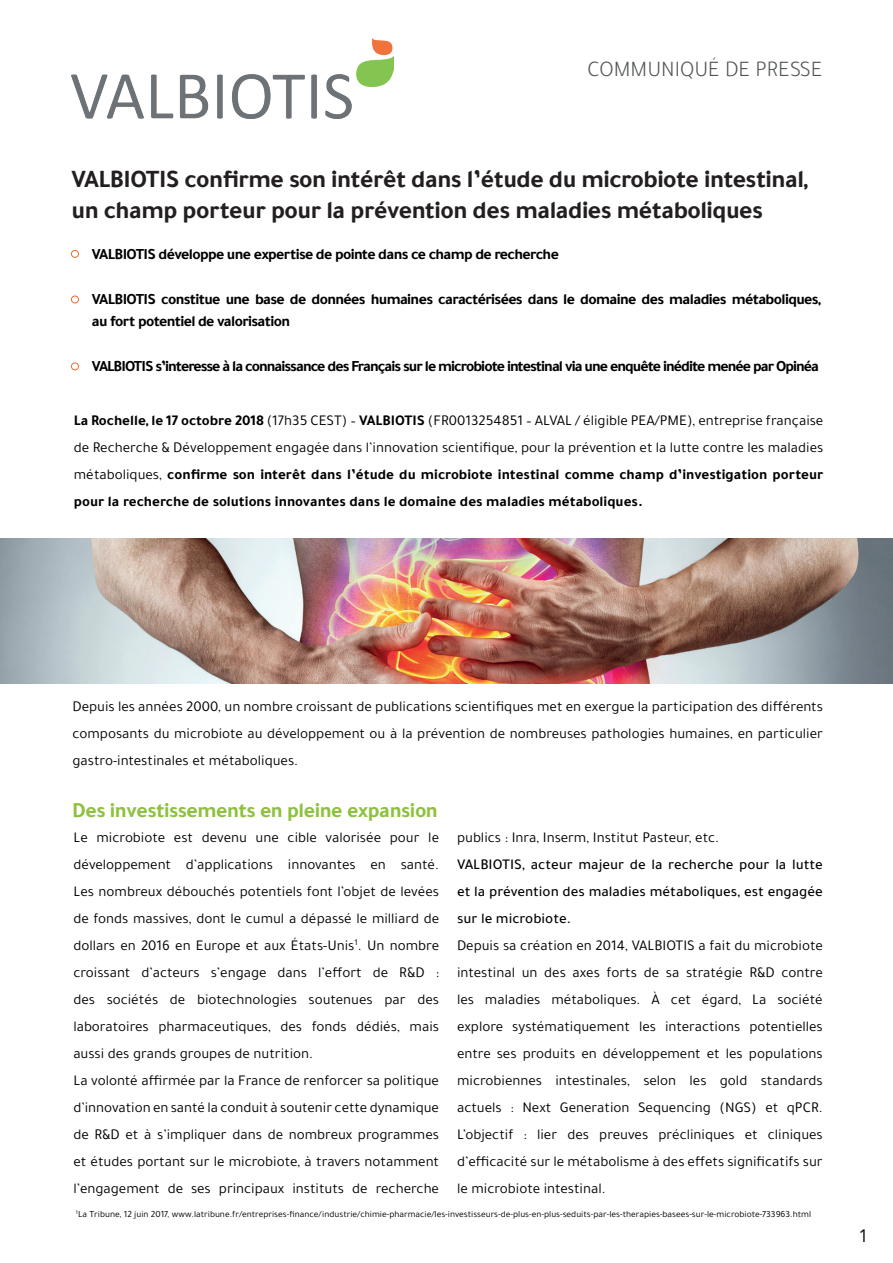
<style>
.page{position:relative;width:893px;height:1263px;background:#fff}
.page>*{position:absolute;margin:0;border:0;box-sizing:border-box;transform-origin:0 0}
.t1{font:700 25.5px/30.6px "Tajawal";letter-spacing:-.02em;color:#231f20}
.t2{font:300 22.5px "Tajawal";color:#515455}
.t3{font:700 21.6px "Tajawal";letter-spacing:-.02em;color:#8ec13e}
.t4{font:18px "Avenir";color:#000001}
.t5{font:700 15.75px/22.5px "Tajawal";letter-spacing:-.04em;color:#000001}
.t6{font:700 15.75px "Tajawal";letter-spacing:-.06em;color:#000001}
.t7{font:15px/27px "Tajawal";color:#000001;text-align:justify}
.t8{font:700 15px/27px "Tajawal";color:#000001;text-align:justify}
.t9{font:500 15px/27px "Tajawal";color:#000001;text-align:justify}
.t10{font:9.45px "Tajawal";color:#000001}
.s1{font-weight:400}
</style>
<div class="page">
<img style="left:72px;top:38px;width:321px;height:80px">
<div style="left:71px;top:250px;width:8px;height:8px;border:1px solid #eb6c2f;border-radius:50%"></div>
<div style="left:71px;top:296px;width:8px;height:7px;border:1px solid #eb6c2f;border-radius:50%"></div>
<div style="left:71px;top:362px;width:8px;height:8px;border:1px solid #eb6c2f;border-radius:50%"></div>
<img style="left:0;top:539px;width:893px;height:144px">
<h2 class="t2" style="left:587px;top:54px;width:237px">COMMUNIQUÉ DE PRESSE</h2>
<h1 class="t1" style="left:72px;top:163px;width:738px">VALBIOTIS confirme son intérêt dans l’étude du microbiote intestinal, un champ porteur pour la prévention des maladies métaboliques</h1>
<p class="t5" style="left:92px;top:242px;width:469px">VALBIOTIS développe une expertise de pointe dans ce champ de recherche</p>
<p class="t5" style="left:92px;top:287px;width:730px">VALBIOTIS constitue une base de données humaines caractérisées dans le domaine des maladies métaboliques, au fort potentiel de valorisation</p>
<p class="t6" style="left:92px;top:355px;width:729px">VALBIOTIS s’interesse à la connaissance des Français sur le microbiote intestinal via une enquête inédite menée par Opinéa</p>
<p class="t8" style="left:74px;top:407px;width:751px">La Rochelle, le 17 octobre 2018 <span class="s1">(17h35 CEST) –</span> VALBIOTIS <span class="s1">(FR0013254851 – ALVAL / éligible PEA/PME), entreprise française de Recherche &amp; Développement engagée dans l’innovation scientifique, pour la prévention et la lutte contre les maladies métaboliques,</span> confirme son interêt dans l’étude du microbiote intestinal comme champ d’investigation porteur pour la recherche de solutions innovantes dans le domaine des maladies métaboliques.</p>
<p class="t7" style="left:72px;top:693px;width:752px">Depuis les années 2000, un nombre croissant de publications scientifiques met en exergue la participation des différents composants du microbiote au développement ou à la prévention de nombreuses pathologies humaines, en particulier gastro-intestinales et métaboliques.</p>
<h3 class="t3" style="left:72px;top:794px;width:367px">Des investissements en pleine expansion</h3>
<p class="t7" style="left:73px;top:824px;width:367px;text-align:left">Le microbiote est devenu une cible valorisée pour le développement d’applications innovantes en santé.<br>Les nombreux débouchés potentiels font l’objet de levées de fonds massives, dont le cumul a dépassé le milliard de dollars en 2016 en Europe et aux États-Unis<sup>1</sup>. Un nombre croissant d’acteurs s’engage dans l’effort de R&amp;D : des sociétés de biotechnologies soutenues par des laboratoires pharmaceutiques, des fonds dédiés, mais aussi des grands groupes de nutrition.<br>La volonté affirmée par la France de renforcer sa politique d’innovation en santé la conduit à soutenir cette dynamique de R&amp;D et à s’impliquer dans de nombreux programmes et études portant sur le microbiote, à travers notamment l’engagement de ses principaux instituts de recherche</p>
<p class="t7" style="left:457px;top:824px;width:264px">publics : Inra, Inserm, Institut Pasteur, etc.</p>
<p class="t9" style="left:457px;top:850px;width:367px">VALBIOTIS, acteur majeur de la recherche pour la lutte et la prévention des maladies métaboliques, est engagée sur le microbiote.</p>
<p class="t7" style="left:457px;top:932px;width:367px">Depuis sa création en 2014, VALBIOTIS a fait du microbiote intestinal un des axes forts de sa stratégie R&amp;D contre les maladies métaboliques. À cet égard, La société explore systématiquement les interactions potentielles entre ses produits en développement et les populations microbiennes intestinales, selon les gold standards actuels : Next Generation Sequencing (NGS) et qPCR.<br>L’objectif : lier des preuves précliniques et cliniques d’efficacité sur le métabolisme à des effets significatifs sur le microbiote intestinal.</p>
<p class="t10" style="left:76px;top:1207px;width:737px"><sup>1</sup>La Tribune, 12 juin 2017, www.latribune.fr/entreprises-finance/industrie/chimie-pharmacie/les-investisseurs-de-plus-en-plus-seduits-par-les-therapies-basees-sur-le-microbiote-733963.html</p>
<p class="t4" style="left:858px;top:1225px;width:12px">1</p>
</div>
